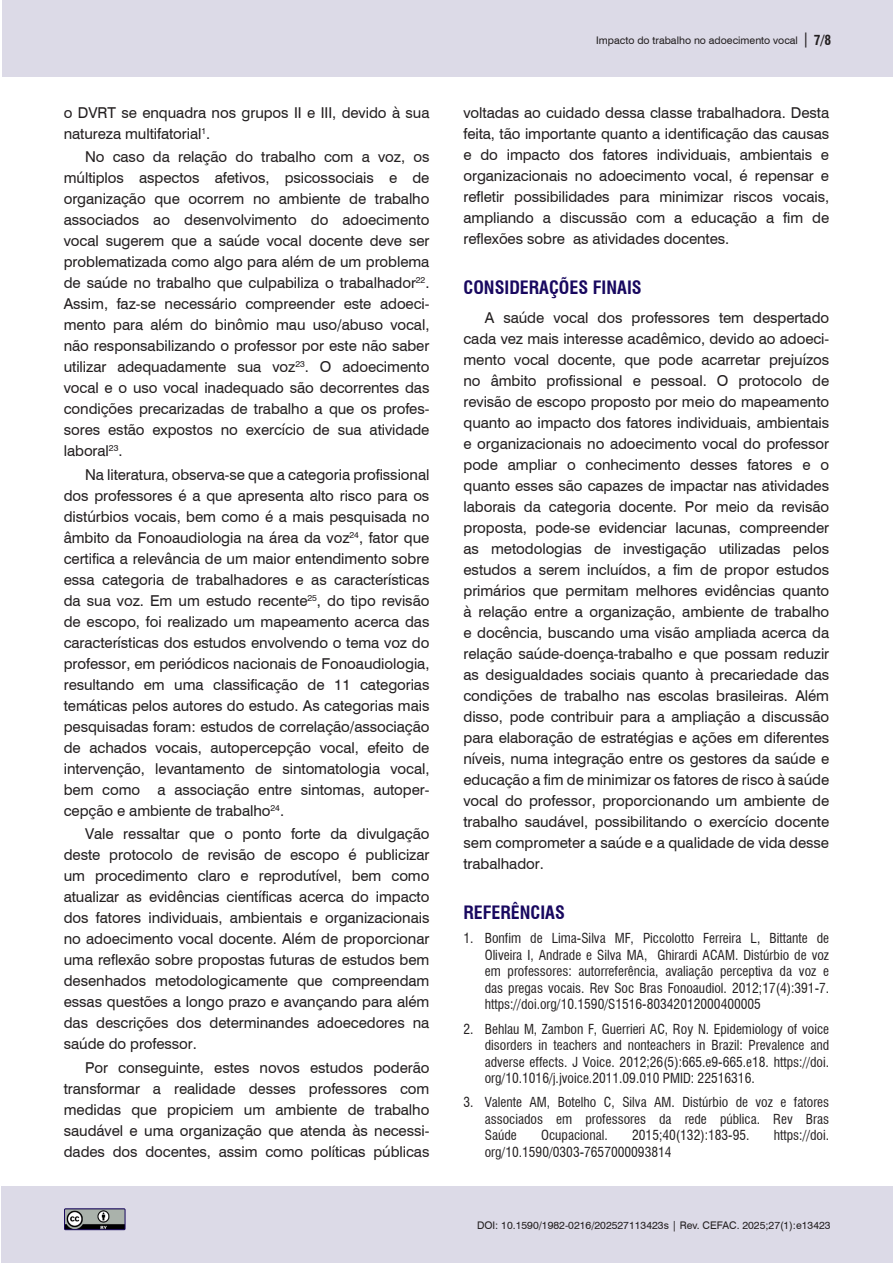
<style>
.page{position:relative;width:893px;height:1263px;background:#fff}
.page>*{position:absolute;margin:0;border:0;box-sizing:border-box;transform-origin:0 0}
.Nivel_1{font:700 condensed 18px "Swiss 721 BT";color:#18085f}
.Corpo_do_texto{font:15px/21px "Swiss 721 BT";letter-spacing:-.005em;color:#231f20;text-align:justify}
.t1{font:condensed 13.5px/16.5px "Swiss 721 BT";color:#231f20;text-align:justify}
.t2{font:10.5px "Swiss 721 BT";color:#231f20}
.s1{font-size:15px}
.s2{font-weight:700;font-stretch:condensed;font-size:13.5px}
</style>
<div class="page">
<div style="left:1px;top:1186px;width:892px;height:77px;background:#dcdae7"></div>
<div style="left:2px;top:0;width:891px;height:77px;background:#dcdae7"></div>
<img style="left:66px;top:1210px;width:57px;height:18px">
<div style="left:64px;top:1208px;width:61px;height:22px;border:1px solid #18085f"></div>
<p class="Corpo_do_texto" style="left:64px;top:101px;width:367px">o DVRT se enquadra nos grupos II e III, devido à sua natureza multifatorial<sup>1</sup>.</p>
<p class="Corpo_do_texto" style="left:64px;top:146px;width:367px;text-indent:21px">No caso da relação do trabalho com a voz, os múltiplos aspectos afetivos, psicossociais e de organização que ocorrem no ambiente de trabalho associados ao desenvolvimento do adoecimento vocal sugerem que a saúde vocal docente deve ser problematizada como algo para além de um problema de saúde no trabalho que culpabiliza o trabalhador<sup>22</sup>.<br>Assim, faz-se necessário compreender este adoeci&shy;mento para além do binômio mau uso/abuso vocal, não responsabilizando o professor por este não saber utilizar adequadamente sua voz<sup>23</sup>. O adoecimento vocal e o uso vocal inadequado são decorrentes das condições precarizadas de trabalho a que os profes&shy;sores estão expostos no exercício de sua atividade laboral<sup>23</sup>.</p>
<p class="Corpo_do_texto" style="left:64px;top:463px;width:367px;text-indent:21px">Na literatura, observa-se que a categoria profissional dos professores é a que apresenta alto risco para os distúrbios vocais, bem como é a mais pesquisada no âmbito da Fonoaudiologia na área da voz<sup>24</sup>, fator que certifica a relevância de um maior entendimento sobre essa categoria de trabalhadores e as características da sua voz. Em um estudo recente<sup>25</sup>, do tipo revisão de escopo, foi realizado um mapeamento acerca das características dos estudos envolvendo o tema voz do professor, em periódicos nacionais de Fonoaudiologia, resultando em uma classificação de 11 categorias temáticas pelos autores do estudo. As categorias mais pesquisadas foram: estudos de correlação/associação de achados vocais, autopercepção vocal, efeito de intervenção, levantamento de sintomatologia vocal, bem como a associação entre sintomas, autoper&shy;cepção e ambiente de trabalho<sup>24</sup>.</p>
<p class="Corpo_do_texto" style="left:64px;top:823px;width:367px;text-indent:21px">Vale ressaltar que o ponto forte da divulgação deste protocolo de revisão de escopo é publicizar um procedimento claro e reprodutível, bem como atualizar as evidências científicas acerca do impacto dos fatores individuais, ambientais e organizacionais no adoecimento vocal docente. Além de proporcionar uma reflexão sobre propostas futuras de estudos bem desenhados metodologicamente que compreendam essas questões a longo prazo e avançando para além das descrições dos determinandes adoecedores na saúde do professor.</p>
<p class="Corpo_do_texto" style="left:64px;top:1056px;width:367px;text-indent:21px">Por conseguinte, estes novos estudos poderão transformar a realidade desses professores com medidas que propiciem um ambiente de trabalho saudável e uma organização que atenda às necessi&shy;dades dos docentes, assim como políticas públicas</p>
<p class="t2" style="left:596px;top:33px;width:237px">Impacto do trabalho no adoecimento vocal <span class="s1">|</span> <span class="s2">7/8</span></p>
<p class="Corpo_do_texto" style="left:463px;top:101px;width:367px">voltadas ao cuidado dessa classe trabalhadora. Desta feita, tão importante quanto a identificação das causas e do impacto dos fatores individuais, ambientais e organizacionais no adoecimento vocal, é repensar e refletir possibilidades para minimizar riscos vocais, ampliando a discussão com a educação a fim de reflexões sobre as atividades docentes.</p>
<p class="Nivel_1" style="left:463px;top:277px;width:180px">CONSIDERAÇÕES FINAIS</p>
<p class="Corpo_do_texto" style="left:463px;top:306px;width:367px;text-indent:21px">A saúde vocal dos professores tem despertado cada vez mais interesse acadêmico, devido ao adoeci&shy;mento vocal docente, que pode acarretar prejuízos no âmbito profissional e pessoal. O protocolo de revisão de escopo proposto por meio do mapeamento quanto ao impacto dos fatores individuais, ambientais e organizacionais no adoecimento vocal do professor pode ampliar o conhecimento desses fatores e o quanto esses são capazes de impactar nas atividades laborais da categoria docente. Por meio da revisão proposta, pode-se evidenciar lacunas, compreender as metodologias de investigação utilizadas pelos estudos a serem incluídos, a fim de propor estudos primários que permitam melhores evidências quanto à relação entre a organização, ambiente de trabalho e docência, buscando uma visão ampliada acerca da relação saúde-doença-trabalho e que possam reduzir as desigualdades sociais quanto à precariedade das condições de trabalho nas escolas brasileiras. Além disso, pode contribuir para a ampliação a discussão para elaboração de estratégias e ações em diferentes níveis, numa integração entre os gestores da saúde e educação a fim de minimizar os fatores de risco à saúde vocal do professor, proporcionando um ambiente de trabalho saudável, possibilitando o exercício docente sem comprometer a saúde e a qualidade de vida desse trabalhador.</p>
<p class="Nivel_1" style="left:463px;top:902px;width:103px">REFERÊNCIAS</p>
<p class="t1" style="left:485px;top:930px;width:346px;text-indent:-21px">1. Bonfim de Lima-Silva MF, Piccolotto Ferreira L, Bittante de Oliveira I, Andrade e Silva MA, Ghirardi ACAM. Distúrbio de voz em professores: autorreferência, avaliação perceptiva da voz e das pregas vocais. Rev Soc Bras Fonoaudiol. 2012;17(4):391-7. https://doi.org/10.1590/S1516-80342012000400005</p>
<p class="t1" style="left:485px;top:1020px;width:346px;text-indent:-21px">2. Behlau M, Zambon F, Guerrieri AC, Roy N. Epidemiology of voice disorders in teachers and nonteachers in Brazil: Prevalence and adverse effects. J Voice. 2012;26(5):665.e9-665.e18. https://doi. org/10.1016/j.jvoice.2011.09.010 PMID: 22516316.</p>
<p class="t1" style="left:485px;top:1094px;width:346px;text-indent:-21px">3. Valente AM, Botelho C, Silva AM. Distúrbio de voz e fatores associados em professores da rede pública. Rev Bras Saúde</p>
<p class="t1" style="left:541px;top:1127px;width:68px">Ocupacional.</p>
<p class="t1" style="left:632px;top:1127px;width:119px">2015;40(132):183-95.</p>
<p class="t1" style="left:774px;top:1127px;width:57px">https://doi.</p>
<p class="t1" style="left:485px;top:1143px;width:188px">org/10.1590/0303-7657000093814</p>
<p class="t2" style="left:477px;top:1218px;width:355px">DOI: 10.1590/1982-0216/202527113423s | Rev. CEFAC. 2025;27(1):e13423</p>
</div>
